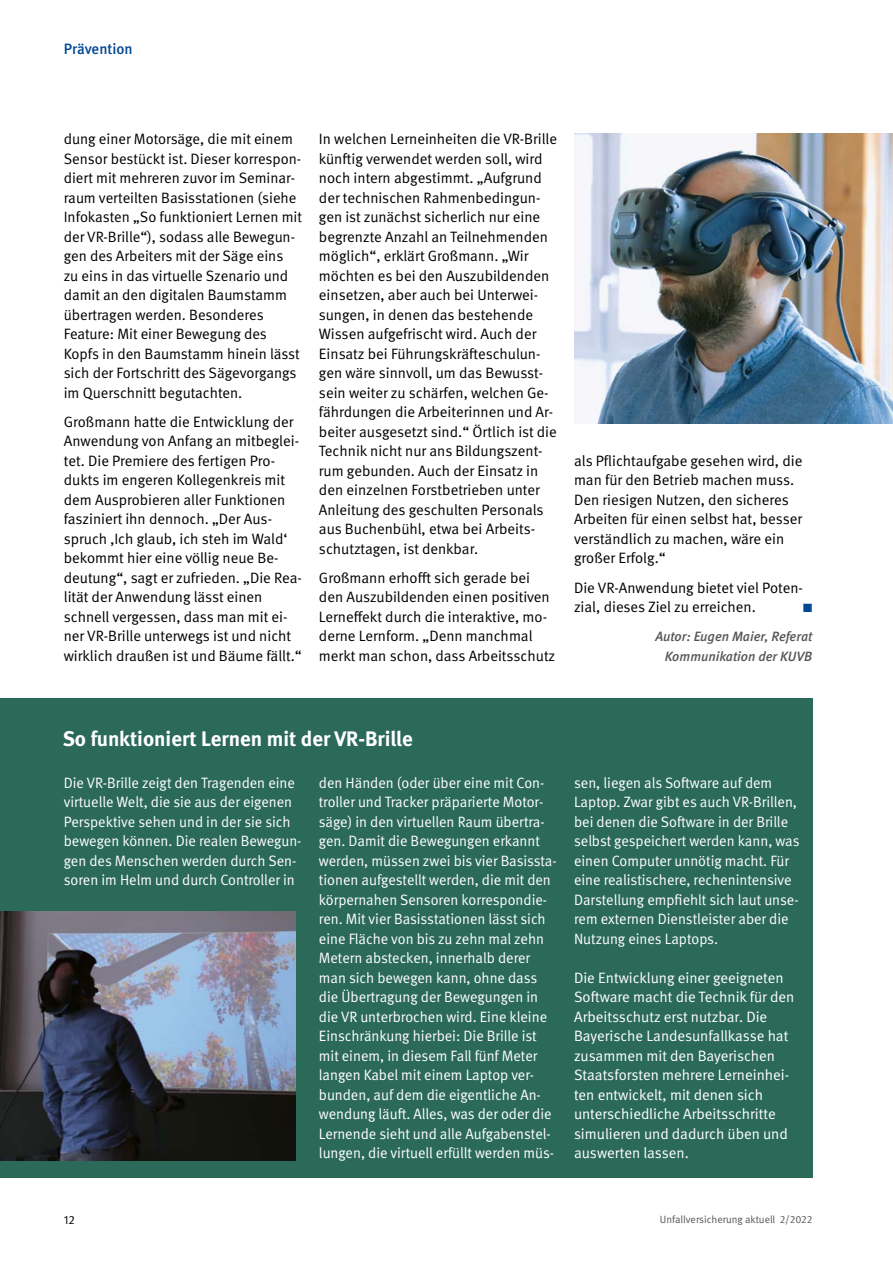
<style>
.page{position:relative;width:893px;height:1263px;background:#fff}
.page>*{position:absolute;margin:0;border:0;box-sizing:border-box;transform-origin:0 0}
.DGUV_Untertitel{font:700 21px "DGUV Meta";color:#fff}
.DGUV_GS{font:15px/19.5px "DGUV Meta";color:#000}
.DGUV_GS-2{font:15px/19.5px "DGUV Meta";color:#fff}
.t1{font:500 15px "DGUV Meta";color:#004893}
.DGUV_Autor{font:italic 500 13.5px/19.5px "DGUV Meta";color:#555756;text-align:right}
.t2{font:12px "DGUV Meta";color:#000}
.DGUV_GS-3{font:12px "Zapf Dingbats ITC";color:#004893}
.t3{font:10.5px "DGUV Meta";color:#555756}
</style>
<div class="page">
<div style="left:0;top:698px;width:812px;height:480px;background:#2b6959"></div>
<img style="left:574px;top:134px;width:319px;height:289px">
<img style="left:0;top:911px;width:296px;height:249px">
<p class="t1" style="left:64px;top:40px;width:71px">Prävention</p>
<p class="DGUV_GS" style="left:64px;top:130px;width:240px">dung einer Motorsäge, die mit einem Sensor bestückt ist. Dieser korrespon&shy;diert mit mehreren zuvor im Seminar&shy;raum verteilten Basisstationen (siehe Infokasten „So funktioniert Lernen mit der VR-Brille“), sodass alle Bewegun&shy;gen des Arbeiters mit der Säge eins<br>zu eins in das virtuelle Szenario und damit an den digitalen Baumstamm übertragen werden. Besonderes Feature: Mit einer Bewegung des Kopfs in den Baumstamm hinein lässt sich der Fortschritt des Sägevorgangs im Querschnitt begutachten.</p>
<p class="DGUV_GS" style="left:64px;top:412px;width:240px">Großmann hatte die Entwicklung der Anwendung von Anfang an mitbeglei&shy;tet. Die Premiere des fertigen Pro&shy;dukts im engeren Kollegenkreis mit dem Ausprobieren aller Funktionen fasziniert ihn dennoch. „Der Aus&shy;spruch ‚Ich glaub, ich steh im Wald‘ bekommt hier eine völlig neue Be&shy;deutung“, sagt er zufrieden. „Die Rea&shy;lität der Anwendung lässt einen schnell vergessen, dass man mit ei&shy;ner VR-Brille unterwegs ist und nicht wirklich draußen ist und Bäume fällt.“</p>
<p class="DGUV_GS" style="left:319px;top:130px;width:240px">In welchen Lerneinheiten die VR-Brille künftig verwendet werden soll, wird noch intern abgestimmt. „Aufgrund der technischen Rahmenbedingun&shy;gen ist zunächst sicherlich nur eine begrenzte Anzahl an Teilnehmenden möglich“, erklärt Großmann. „Wir möchten es bei den Auszubildenden einsetzen, aber auch bei Unterwei&shy;sungen, in denen das bestehende Wissen aufgefrischt wird. Auch der Einsatz bei Führungskräfteschulun&shy;gen wäre sinnvoll, um das Bewusst&shy;sein weiter zu schärfen, welchen Ge&shy;fährdungen die Arbeiterinnen und Ar&shy;beiter ausgesetzt sind.“ Örtlich ist die Technik nicht nur ans Bildungszent&shy;rum gebunden. Auch der Einsatz in den einzelnen Forstbetrieben unter Anleitung des geschulten Personals aus Buchenbühl, etwa bei Arbeits&shy;schutztagen, ist denkbar.</p>
<p class="DGUV_GS" style="left:319px;top:568px;width:238px">Großmann erhofft sich gerade bei den Auszubildenden einen positiven Lerneffekt durch die interaktive, mo&shy;derne Lernform. „Denn manchmal merkt man schon, dass Arbeitsschutz</p>
<p class="DGUV_GS" style="left:574px;top:451px;width:230px">als Pflichtaufgabe gesehen wird, die man für den Betrieb machen muss.<br>Den riesigen Nutzen, den sicheres<br>Arbeiten für einen selbst hat, besser verständlich zu machen, wäre ein großer Erfolg.“</p>
<p class="DGUV_GS" style="left:574px;top:578px;width:230px">Die VR-Anwendung bietet viel Poten&shy;zial, dieses Ziel zu erreichen.</p>
<p class="DGUV_GS-3" style="left:803px;top:602px;width:11px">■</p>
<p class="DGUV_Autor" style="left:656px;top:627px;width:158px">Autor: Eugen Maier, Referat<br>Kommunikation der KUVB</p>
<p class="DGUV_Untertitel" style="left:63px;top:726px;width:352px">So funktioniert Lernen mit der VR-Brille</p>
<p class="DGUV_GS-2" style="left:319px;top:773px;width:239px">den Händen (oder über eine mit Con&shy;troller und Tracker präparierte Motor&shy;säge) in den virtuellen Raum übertra&shy;gen. Damit die Bewegungen erkannt werden, müssen zwei bis vier Basissta&shy;tionen aufgestellt werden, die mit den körpernahen Sensoren korrespondie&shy;ren. Mit vier Basisstationen lässt sich eine Fläche von bis zu zehn mal zehn Metern abstecken, innerhalb derer man sich bewegen kann, ohne dass die Übertragung der Bewegungen in die VR unterbrochen wird. Eine kleine Einschränkung hierbei: Die Brille ist mit einem, in diesem Fall fünf Meter langen Kabel mit einem Laptop ver&shy;bunden, auf dem die eigentliche An&shy;wendung läuft. Alles, was der oder die Lernende sieht und alle Aufgabenstel&shy;lungen, die virtuell erfüllt werden müs-</p>
<p class="DGUV_GS-2" style="left:574px;top:773px;width:227px">sen, liegen als Software auf dem Laptop. Zwar gibt es auch VR-Brillen, bei denen die Software in der Brille selbst gespeichert werden kann, was einen Computer unnötig macht. Für eine realistischere, rechenintensive Darstellung empfiehlt sich laut unse&shy;rem externen Dienstleister aber die Nutzung eines Laptops.</p>
<p class="DGUV_GS-2" style="left:64px;top:773px;width:239px">Die VR-Brille zeigt den Tragenden eine virtuelle Welt, die sie aus der eigenen Perspektive sehen und in der sie sich bewegen können. Die realen Bewegun&shy;gen des Menschen werden durch Sen&shy;soren im Helm und durch Controller in</p>
<p class="DGUV_GS-2" style="left:574px;top:968px;width:222px">Die Entwicklung einer geeigneten<br>Software macht die Technik für den<br>Arbeitsschutz erst nutzbar. Die<br>Bayerische Landesunfallkasse hat zusammen mit den Bayerischen<br>Staatsforsten mehrere Lerneinhei&shy;ten entwickelt, mit denen sich unterschiedliche Arbeitsschritte simulieren und dadurch üben und auswerten lassen.</p>
<p class="t2" style="left:64px;top:1213px;width:12px">12</p>
<p class="t3" style="left:660px;top:1213px;width:154px">Unfallversicherung aktuell 2/2022</p>
</div>
